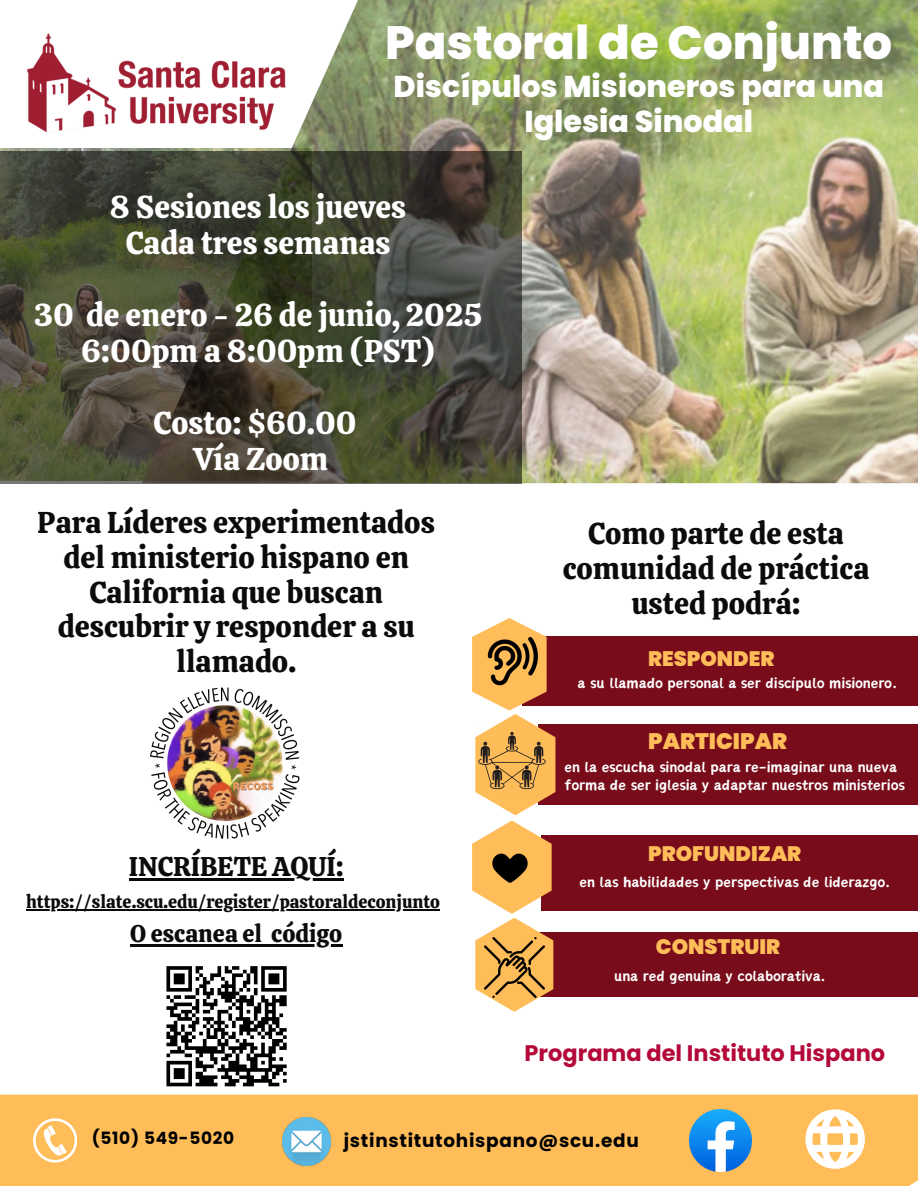
<style>
.page{position:relative;width:918px;height:1188px;background:#fff}
.page>*{position:absolute;margin:0;border:0;box-sizing:border-box;transform-origin:0 0}
.t1{font:800 46.65px "Poppins";color:#fff}
.t2{font:31.35px/36px "Calistoga";color:#fff;text-align:center}
.t3{font:800 30.15px/34.8px "Poppins";color:#fff;text-align:center}
.t4{font:30px/34.8px "Calistoga";color:#010101;text-align:center}
.t5{font:27px "Calistoga";color:#010101}
.t6{font:24px "Calistoga";color:#010101}
.t7{font:700 22.5px "Poppins";color:#b30838}
.t8{font:900 22.5px "Poppins";color:#ffbd59}
.t9{font:900 21px "Poppins";color:#ffbd59}
.t10{font:700 18.45px "Poppins";letter-spacing:.04em;color:#000}
.t11{font:18px/18px "Canva Sword Like Dream";color:#fff}
.t12{font:18px "Calistoga";color:#010101}
.t13{font:700 16.95px "Poppins";letter-spacing:.04em;color:#000}
</style>
<div class="page">
<img style="left:294px;top:0;width:624px;height:483px">
<div style="left:522px;top:637px;width:396px;height:69px;background:#780c1a"></div>
<div style="left:0;top:1095px;width:918px;height:91px;background:#ffbd59"></div>
<svg style="left:0;top:152px;width:522px;height:332px;background:#454635"></svg>
<div style="left:538px;top:725px;width:380px;height:80px;background:#780c1a"></div>
<div style="left:542px;top:835px;width:376px;height:76px;background:#780c1a"></div>
<div style="left:505px;top:932px;width:413px;height:65px;background:#780c1a"></div>
<svg style="left:472px;top:618px;width:83px;height:394px"></svg>
<img style="left:18px;top:33px;width:276px;height:122px">
<img style="left:479px;top:627px;width:69px;height:64px">
<img style="left:479px;top:723px;width:66px;height:75px">
<img style="left:472px;top:844px;width:74px;height:74px">
<img style="left:485px;top:938px;width:59px;height:59px">
<hr style="left:129px;top:879px;width:215px;height:2px;background:#010101">
<hr style="left:26px;top:909px;width:414px;height:1px;background:#010101">
<hr style="left:130px;top:944px;width:132px;height:2px;background:#010101">
<svg style="left:262px;top:944px;width:9px;height:2px"></svg>
<hr style="left:271px;top:944px;width:71px;height:2px;background:#010101">
<svg style="left:166px;top:966px;width:121px;height:121px"></svg>
<img style="left:150px;top:687px;width:150px;height:152px">
<svg style="left:33px;top:1118px;width:44px;height:44px"></svg>
<img style="left:280px;top:1114px;width:54px;height:54px">
<img style="left:690px;top:1109px;width:62px;height:62px">
<svg style="left:805px;top:1109px;width:60px;height:60px"></svg>
<h3 class="t1" style="left:385px;top:10px;width:509px">Pastoral de Conjunto</h3>
<h3 class="t3" style="left:393px;top:69px;width:492px">Discípulos Misioneros para una<br>Iglesia Sinodal</h3>
<p class="t2" style="left:110px;top:189px;width:298px">8 Sesiones los jueves<br>Cada tres semanas</p>
<p class="t2" style="left:34px;top:297px;width:450px">30 de enero - 26 de junio, 2025<br>6:00pm a 8:00pm (PST)</p>
<p class="t2" style="left:153px;top:405px;width:205px">Costo: $60.00<br>Vía Zoom</p>
<h3 class="t4" style="left:38px;top:505px;width:399px">Para Líderes experimentados del ministerio hispano en<br>California que buscan descubrir y responder a su llamado.</h3>
<h3 class="t5" style="left:129px;top:849px;width:216px">INCRÍBETE AQUÍ:</h3>
<p class="t12" style="left:26px;top:890px;width:415px">https://slate.scu.edu/register/pastoraldeconjunto</p>
<h3 class="t6" style="left:130px;top:918px;width:214px">O escanea el código</h3>
<h3 class="t4" style="left:563px;top:516px;width:308px">Como parte de esta comunidad de práctica usted podrá:</h3>
<p class="t9" style="left:648px;top:644px;width:128px">RESPONDER</p>
<h3 class="t11" style="left:578px;top:674px;width:321px">a su llamado personal a ser discípulo misionero.</h3>
<p class="t8" style="left:648px;top:725px;width:140px">PARTICIPAR</p>
<h3 class="t11" style="left:565px;top:758px;width:342px">en la escucha sinodal para re-imaginar una nueva forma de ser iglesia y adaptar nuestros ministerios</h3>
<h2 class="t9" style="left:648px;top:839px;width:155px">PROFUNDIZAR</h2>
<p class="t11" style="left:580px;top:874px;width:312px">en las habilidades y perspectivas de liderazgo.</p>
<h2 class="t9" style="left:656px;top:932px;width:126px">CONSTRUIR</h2>
<h2 class="t11" style="left:614px;top:968px;width:213px">una red genuina y colaborativa.</h2>
<p class="t7" style="left:524px;top:1038px;width:362px">Programa del Instituto Hispano</p>
<p class="t13" style="left:92px;top:1126px;width:144px">(510) 549-5020</p>
<p class="t10" style="left:344px;top:1127px;width:297px">jstinstitutohispano@scu.edu</p>
</div>
